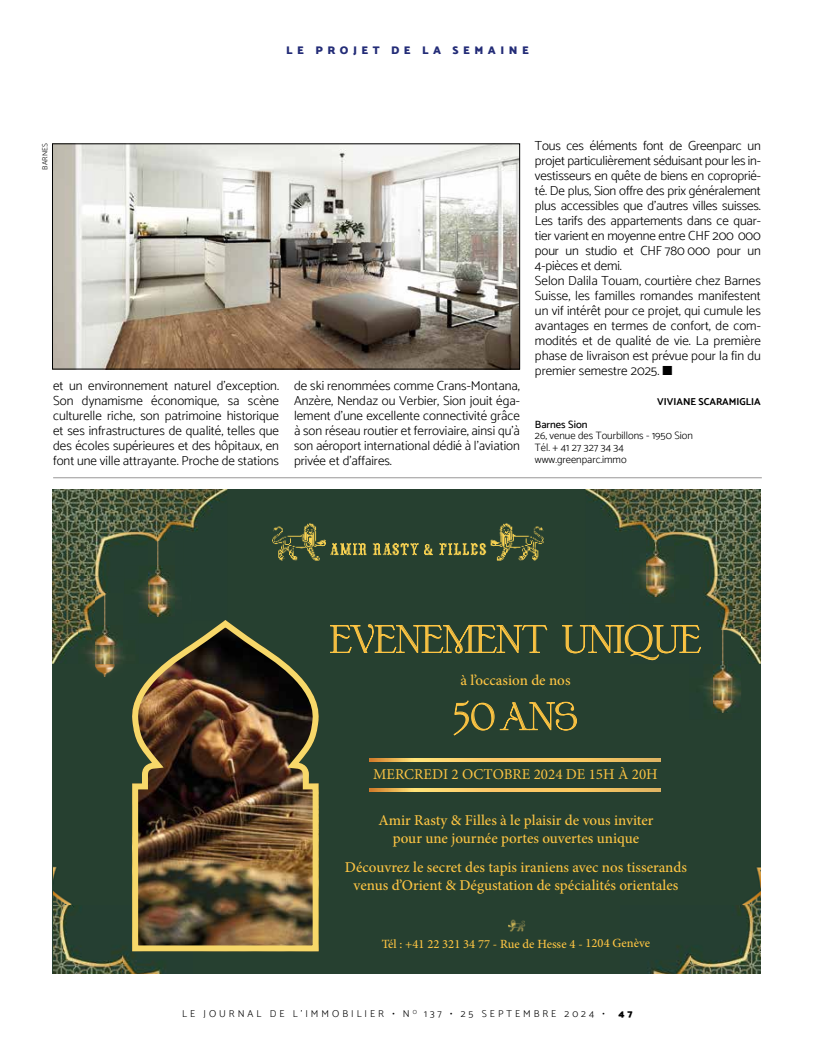
<style>
.page{position:relative;width:815px;height:1063px;background:#fff}
.page>*{position:absolute;margin:0;border:0;box-sizing:border-box;transform-origin:0 0}
.t1{font:37.5px "Valery";color:#fcc443}
.t2{font:500 15px/18px "Minion Pro";color:#fcc443;text-align:center}
.t3{font:15px "Minion Pro";color:#fcc443}
.t4{font:300 13.12px/15px "Catamaran";color:#000;text-align:justify}
.t5{font:500 12.5px "Minion Pro";letter-spacing:-.005em;color:#fcc443}
.t6{font:900 11.25px "Catamaran";letter-spacing:.4em;color:#232c77}
.t7{font:300 10.62px/11.9px "Catamaran";color:#000}
.t8{font:500 10.62px "Catamaran";color:#000}
.t9{font:300 10px "Catamaran";letter-spacing:.3em;color:#000}
.t10{font:700 10px "Catamaran";color:#000}
.t11{font:900 10px "Catamaran";color:#000}
.t12{font:300 7.5px "Catamaran";letter-spacing:.01em;color:#000}
.s1{font-family:"The Seasons";font-weight:300}
</style>
<div class="page">
<div style="left:52px;top:489px;width:709px;height:485px;background:#264030"></div>
<img style="left:648px;top:867px;width:112px;height:107px">
<img style="left:53px;top:866px;width:140px;height:108px">
<img style="left:96px;top:664px;width:22px;height:13px">
<img style="left:704px;top:678px;width:37px;height:35px">
<img style="left:713px;top:664px;width:27px;height:48px">
<img style="left:52px;top:489px;width:131px;height:87px">
<img style="left:183px;top:489px;width:44px;height:43px">
<img style="left:52px;top:576px;width:55px;height:44px">
<img style="left:52px;top:620px;width:72px;height:44px">
<img style="left:148px;top:541px;width:27px;height:25px">
<img style="left:124px;top:566px;width:59px;height:51px">
<img style="left:586px;top:489px;width:175px;height:175px">
<img style="left:646px;top:540px;width:27px;height:6px">
<img style="left:622px;top:546px;width:67px;height:58px">
<img style="left:129px;top:620px;width:190px;height:331px">
<img style="left:272px;top:523px;width:272px;height:38px">
<img style="left:508px;top:919px;width:17px;height:13px">
<svg style="left:370px;top:759px;width:290px;height:2px"></svg>
<svg style="left:370px;top:789px;width:290px;height:2px"></svg>
<img style="left:54px;top:146px;width:464px;height:221px">
<div style="left:52px;top:144px;width:468px;height:225px;border:1px solid #000"></div>
<hr style="left:53px;top:477px;width:709px;height:1px;background:#979696">
<p class="t6" style="left:286px;top:43px;width:244px">LE PROJET DE LA SEMAINE</p>
<p class="t12" style="left:40px;top:170px;width:28px;rotate:-90deg">BARNES</p>
<p class="t4" style="left:53px;top:378px;width:227px">et un environnement naturel d’exception.<br>Son dynamisme économique, sa scène culturelle riche, son patrimoine historique et ses infrastructures de qualité, telles que des écoles supérieures et des hôpitaux, en font une ville attrayante. Proche de stations</p>
<p class="t4" style="left:294px;top:378px;width:227px">de ski renommées comme Crans-Montana, Anzère, Nendaz ou Verbier, Sion jouit éga&shy;lement d’une excellente connectivité grâce à son réseau routier et ferroviaire, ainsi qu’à son aéroport international dédié à l’aviation privée et d’affaires.</p>
<p class="t4" style="left:535px;top:138px;width:227px;text-align:left">Tous ces éléments font de Greenparc un projet particulièrement séduisant pour les in&shy;vestisseurs en quête de biens en coproprié&shy;té. De plus, Sion offre des prix généralement plus accessibles que d’autres villes suisses.<br>Les tarifs des appartements dans ce quar&shy;tier varient en moyenne entre CHF 200 000 pour un studio et CHF 780 000 pour un 4-pièces et demi.<br>Selon Dalila Touam, courtière chez Barnes Suisse, les familles romandes manifestent un vif intérêt pour ce projet, qui cumule les avantages en termes de confort, de com&shy;modités et de qualité de vie. La première phase de livraison est prévue pour la fin du premier semestre 2025. ■</p>
<p class="t10" style="left:657px;top:396px;width:105px">VIVIANE SCARAMIGLIA</p>
<p class="t8" style="left:535px;top:418px;width:54px">Barnes Sion</p>
<p class="t7" style="left:535px;top:430px;width:160px">26, venue des Tourbillons - 1950 Sion<br>Tél. + 41 27 327 34 34 www.greenparc.immo</p>
<h1 class="t1" style="left:330px;top:616px;width:372px">EVENEMENT UNIQUE</h1>
<p class="t2" style="left:460px;top:671px;width:112px">à l’occasion de nos</p>
<h1 class="t1" style="left:453px;top:693px;width:126px"><span class="s1">50</span> ANS</h1>
<p class="t3" style="left:373px;top:764px;width:286px">MERCREDI 2 OCTOBRE 2024 DE 15H À 20H</p>
<p class="t2" style="left:378px;top:811px;width:277px">Amir Rasty &amp; Filles à le plaisir de vous inviter pour une journée portes ouvertes unique</p>
<p class="t2" style="left:345px;top:858px;width:343px">Découvrez le secret des tapis iraniens avec nos tisserands venus d’Orient &amp; Dégustation de spécialités orientales</p>
<p class="t5" style="left:382px;top:935px;width:270px">Tél : +41 22 321 34 77 - Rue de Hesse 4 - 1204 Genève</p>
<p class="t9" style="left:182px;top:1008px;width:424px">LE JOURNAL DE L’IMMOBILIER • N <sup>O</sup> 137 • 25 SEPTEMBRE 2024 •</p>
<p class="t11" style="left:618px;top:1008px;width:16px">4 7</p>
</div>
